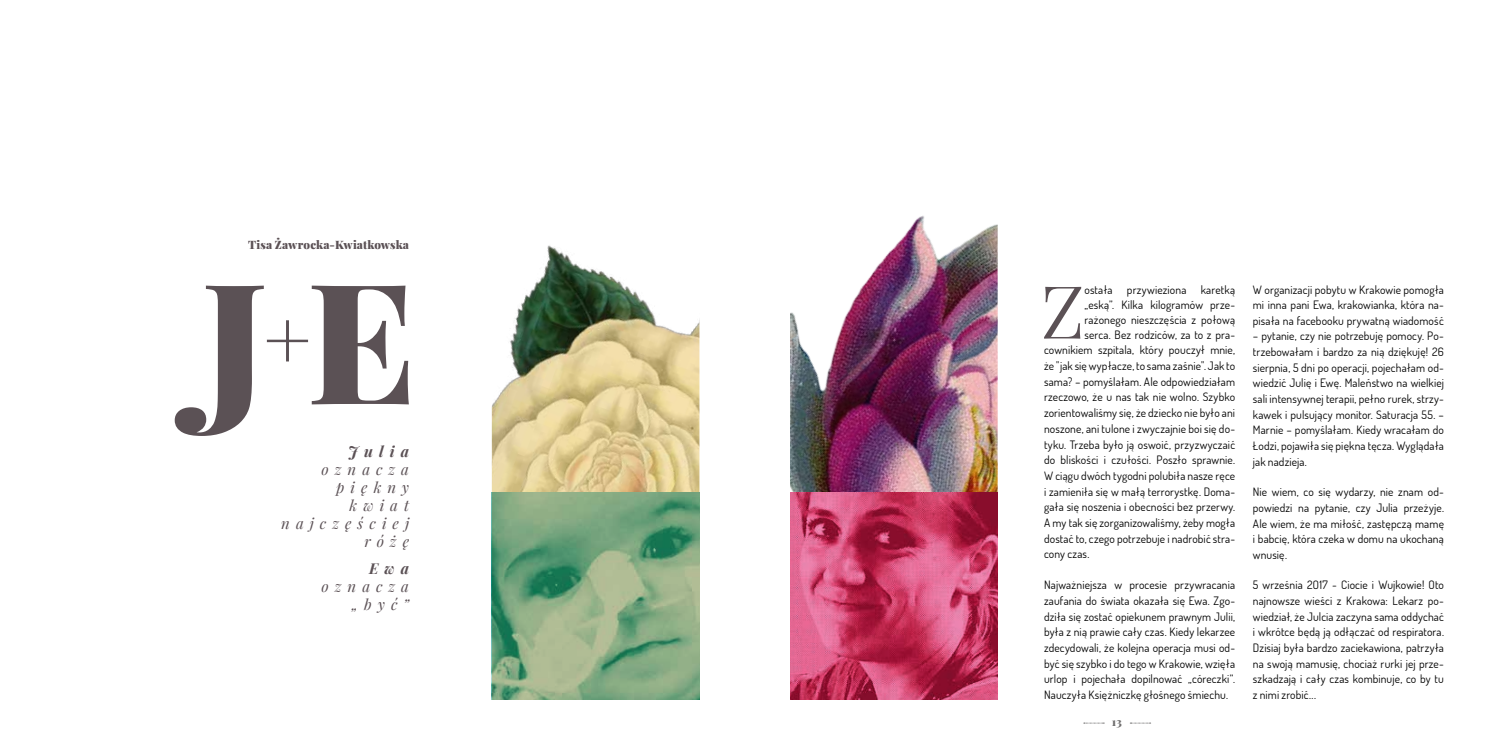
<style>
.page{position:relative;width:1489px;height:745px;background:#fff}
.page>*{position:absolute;margin:0;border:0;box-sizing:border-box;transform-origin:0 0}
.t1{font:900 167.62px "Playfair Display";color:#5b5155}
.t2{font:73.12px "Playfair Display";color:#5b5155}
.t3{font:italic 15px/18px "Playfair Display";letter-spacing:.4em;color:#5b5155;text-align:right}
.t4{font:italic 700 15px "Playfair Display";letter-spacing:.405em;color:#5b5155}
.t5{font:11.5px/15.6px "Dosis Gajusz Regular";letter-spacing:.01em;color:#000;text-align:justify}
.t6{font:900 11.5px "Playfair Display";letter-spacing:.01em;color:#5b5155}
.t7{font:900 11.25px "Playfair Display";color:#706f6f}
</style>
<div class="page">
<img style="left:790px;top:216px;width:207px;height:276px">
<svg style="left:790px;top:492px;width:207px;height:207px;background:#c54168"></svg>
<img style="left:492px;top:245px;width:207px;height:247px">
<svg style="left:492px;top:492px;width:207px;height:207px;background:#7ea680"></svg>
<svg style="left:1083px;top:722px;width:21px;height:1px"></svg>
<svg style="left:1130px;top:722px;width:20px;height:1px"></svg>
<p class="t6" style="left:248px;top:237px;width:162px">Tisa Żawrocka-Kwiatkowska</p>
<h1 class="t1" style="left:202px;top:233px;width:215px">J<sup>+</sup>E</h1>
<h3 class="t4" style="left:348px;top:441px;width:62px">Julia</h3>
<h3 class="t3" style="left:281px;top:460px;width:129px">oznacza piękny kwiat najczęściej różę</h3>
<h3 class="t4" style="left:369px;top:557px;width:42px">Ewa</h3>
<h3 class="t3" style="left:321px;top:576px;width:89px">oznacza „być”</h3>
<h2 class="t2" style="left:1040px;top:265px;width:45px">Z</h2>
<p class="t5" style="left:1084px;top:281px;width:152px">ostała przywieziona karetką</p>
<p class="t5" style="left:1084px;top:296px;width:152px">„eską”. Kilka kilogramów prze-</p>
<p class="t5" style="left:1084px;top:311px;width:152px">rażonego nieszczęścia z połową</p>
<p class="t5" style="left:1084px;top:326px;width:152px">serca. Bez rodziców, za to z pra-</p>
<p class="t5" style="left:1044px;top:342px;width:192px">cownikiem szpitala, który pouczył mnie,</p>
<p class="t5" style="left:1044px;top:357px;width:192px">że "jak się wypłacze, to sama zaśnie". Jak to</p>
<p class="t5" style="left:1044px;top:373px;width:192px">sama? – pomyślałam. Ale odpowiedziałam</p>
<p class="t5" style="left:1044px;top:389px;width:192px">rzeczowo, że u nas tak nie wolno. Szybko</p>
<p class="t5" style="left:1044px;top:404px;width:192px">zorientowaliśmy się, że dziecko nie było ani</p>
<p class="t5" style="left:1044px;top:420px;width:192px">noszone, ani tulone i zwyczajnie boi się do-</p>
<p class="t5" style="left:1044px;top:436px;width:192px">tyku. Trzeba było ją oswoić, przyzwyczaić</p>
<p class="t5" style="left:1044px;top:451px;width:192px">do bliskości i czułości. Poszło sprawnie.</p>
<p class="t5" style="left:1044px;top:467px;width:192px">W ciągu dwóch tygodni polubiła nasze ręce</p>
<p class="t5" style="left:1044px;top:483px;width:192px">i zamieniła się w małą terrorystkę. Doma-</p>
<p class="t5" style="left:1044px;top:498px;width:192px">gała się noszenia i obecności bez przerwy.</p>
<p class="t5" style="left:1044px;top:514px;width:192px">A my tak się zorganizowaliśmy, żeby mogła</p>
<p class="t5" style="left:1044px;top:530px;width:192px">dostać to, czego potrzebuje i nadrobić stra-</p>
<p class="t5" style="left:1044px;top:545px;width:47px">cony czas.</p>
<p class="t5" style="left:1044px;top:576px;width:192px">Najważniejsza w procesie przywracania zaufania do świata okazała się Ewa. Zgo&shy;dziła się zostać opiekunem prawnym Julii, była z nią prawie cały czas. Kiedy lekarzee zdecydowali, że kolejna operacja musi od&shy;być się szybko i do tego w Krakowie, wzięła urlop i pojechała dopilnować „córeczki”.<br>Nauczyła Księżniczkę głośnego śmiechu.</p>
<p class="t7" style="left:1111px;top:714px;width:12px">13</p>
<p class="t5" style="left:1252px;top:281px;width:192px">W organizacji pobytu w Krakowie pomogła mi inna pani Ewa, krakowianka, która na&shy;pisała na facebooku prywatną wiadomość</p>
<p class="t5" style="left:1252px;top:328px;width:192px">– pytanie, czy nie potrzebuję pomocy. Po&shy;trzebowałam i bardzo za nią dziękuję! 26 sierpnia, 5 dni po operacji, pojechałam od&shy;wiedzić Julię i Ewę. Maleństwo na wielkiej sali intensywnej terapii, pełno rurek, strzy&shy;kawek i pulsujący monitor. Saturacja 55. – Marnie – pomyślałam. Kiedy wracałam do Łodzi, pojawiła się piękna tęcza. Wyglądała jak nadzieja.</p>
<p class="t5" style="left:1252px;top:483px;width:192px">Nie wiem, co się wydarzy, nie znam od&shy;powiedzi na pytanie, czy Julia przeżyje.<br>Ale wiem, że ma miłość, zastępczą mamę i babcię, która czeka w domu na ukochaną wnusię.</p>
<p class="t5" style="left:1252px;top:576px;width:192px">5 września 2017 - Ciocie i Wujkowie! Oto najnowsze wieści z Krakowa: Lekarz po&shy;wiedział, że Julcia zaczyna sama oddychać i wkrótce będą ją odłączać od respiratora.<br>Dzisiaj była bardzo zaciekawiona, patrzyła na swoją mamusię, chociaż rurki jej prze&shy;szkadzają i cały czas kombinuje, co by tu z nimi zrobić...</p>
</div>
